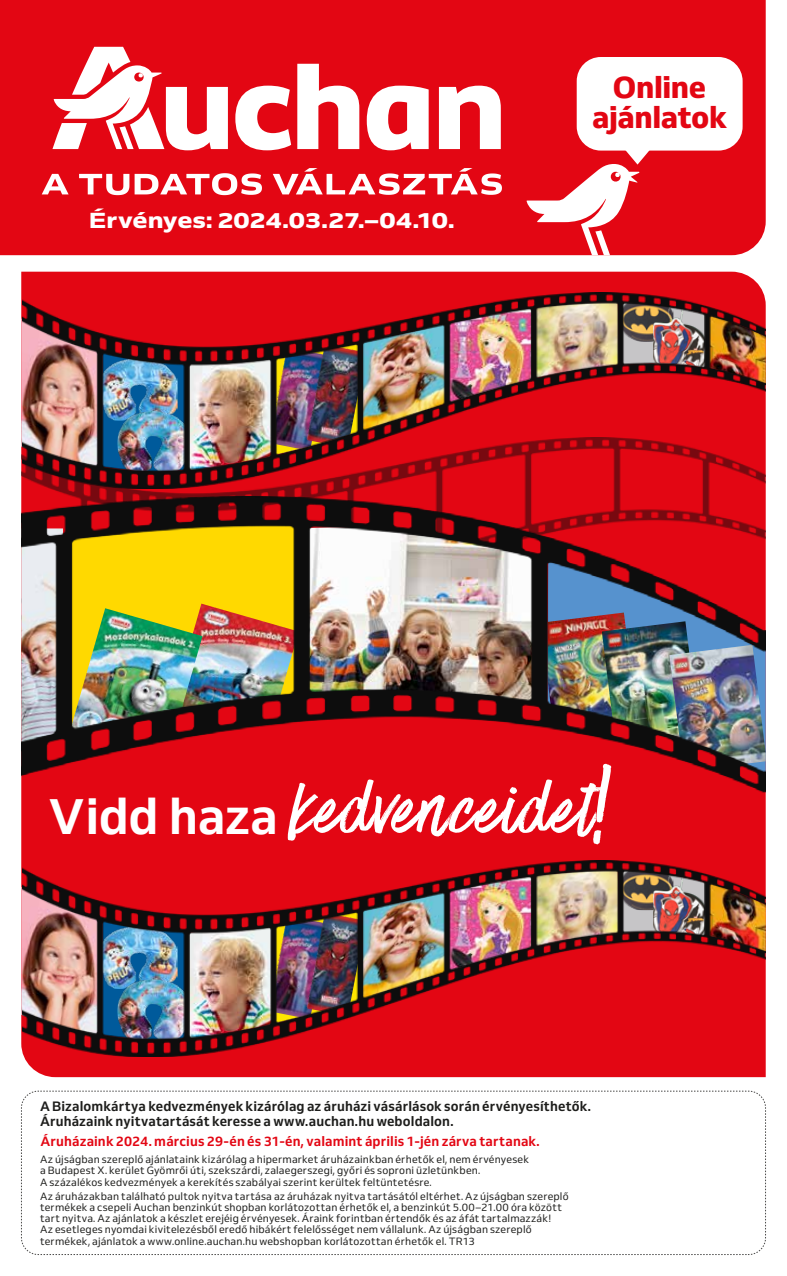
<style>
.page{position:relative;width:787px;height:1276px;background:#fff}
.page>*{position:absolute;margin:0;border:0;box-sizing:border-box;transform-origin:0 0}
.t1{font:90.75px "Have Heart One MA";letter-spacing:.03em;color:#fff}
.t2{font:800 30px/30px "Venn";letter-spacing:-.01em;color:#e30613;text-align:center}
.t3{font:21.6px "Venn Semi Ex X Bold";letter-spacing:-.01em;color:#fff}
.t4{font:700 13.5px/15px "Venn";letter-spacing:.01em;color:#1d1d1b}
.t5{font:700 13.5px "Venn";letter-spacing:.01em;color:#e30613}
.t6{font:10.5px/11.2px "Venn";letter-spacing:.015em;color:#1d1d1b}
.s1{font-family:"Venn";font-weight:700;font-size:49.5px}
</style>
<div class="page">
<div style="left:0;top:0;width:765px;height:255px;background:#e30613"></div>
<svg style="left:297px;top:64px;width:62px;height:85px"></svg>
<svg style="left:367px;top:86px;width:61px;height:64px"></svg>
<svg style="left:439px;top:86px;width:62px;height:63px"></svg>
<svg style="left:235px;top:86px;width:56px;height:64px"></svg>
<svg style="left:52px;top:47px;width:176px;height:103px"></svg>
<svg style="left:42px;top:174px;width:27px;height:20px"></svg>
<svg style="left:79px;top:174px;width:50px;height:21px"></svg>
<svg style="left:135px;top:173px;width:127px;height:22px"></svg>
<svg style="left:273px;top:168px;width:229px;height:27px"></svg>
<div style="left:576px;top:57px;width:166px;height:94px;background:#fff;border-radius:24px"></div>
<svg style="left:526px;top:146px;width:127px;height:109px"></svg>
<svg style="left:21px;top:1090px;width:745px;height:165px"></svg>
<div style="left:21px;top:272px;width:744px;height:805px;background:#e30613"></div>
<img style="left:21px;top:469px;width:744px;height:27px">
<img style="left:21px;top:496px;width:744px;height:303px">
<img style="left:21px;top:318px;width:2px;height:151px">
<img style="left:23px;top:292px;width:742px;height:196px">
<img style="left:21px;top:887px;width:2px;height:150px">
<img style="left:23px;top:860px;width:742px;height:196px">
<h3 class="t3" style="left:89px;top:207px;width:367px">Érvényes: 2024.03.27.–04.10.</h3>
<h2 class="t2" style="left:592px;top:71px;width:136px">Online ajánlatok</h2>
<h1 class="t1" style="left:49px;top:747px;width:562px"><span class="s1">Vidd haza</span> kedvenceidet!</h1>
<p class="t4" style="left:40px;top:1098px;width:552px">A Bizalomkártya kedvezmények kizárólag az áruházi vásárlások során érvényesíthetők.<br>Áruházaink nyitvatartását keresse a www.auchan.hu weboldalon.</p>
<p class="t5" style="left:40px;top:1133px;width:501px">Áruházaink 2024. március 29-én és 31-én, valamint április 1-jén zárva tartanak.</p>
<p class="t6" style="left:40px;top:1153px;width:490px">Az újságban szereplő ajánlataink kizárólag a hipermarket áruházainkban érhetők el, nem érvényesek a Budapest X. kerület Gyömrői úti, szekszárdi, zalaegerszegi, győri és soproni üzletünkben.<br>A százalékos kedvezmények a kerekítés szabályai szerint kerültek feltüntetésre.</p>
<p class="t6" style="left:40px;top:1190px;width:530px">Az áruházakban található pultok nyitva tartása az áruházak nyitva tartásától eltérhet. Az újságban szereplő termékek a csepeli Auchan benzinkút shopban korlátozottan érhetők el, a benzinkút 5.00–21.00 óra között tart nyitva. Az ajánlatok a készlet erejéig érvényesek. Áraink forintban értendők és az áfát tartalmazzák!<br>Az esetleges nyomdai kivitelezésből eredő hibákért felelősséget nem vállalunk. Az újságban szereplő termékek, ajánlatok a www.online.auchan.hu webshopban korlátozottan érhetők el. TR13</p>
</div>
